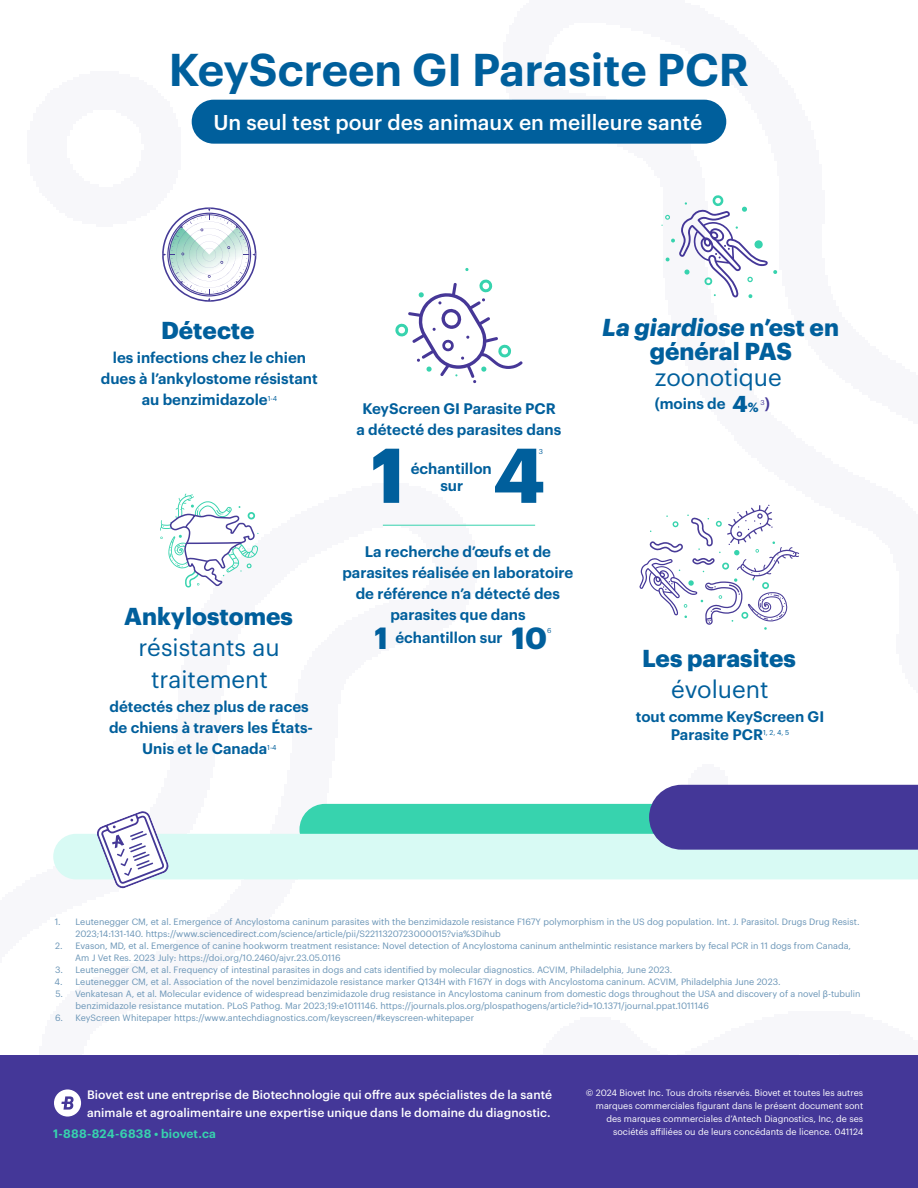
<style>
.page{position:relative;width:918px;height:1188px;background:#fff}
.page>*{position:absolute;margin:0;border:0;box-sizing:border-box;transform-origin:0 0}
.t1{font:700 75.75px "Graphik";color:#005f9c}
.t2{font:600 45px "Graphik";color:#005f9c}
.t3{font:700 30px "Graphik";color:#005f9c}
.t4{font:700 24px/24px "Graphik";color:#005f9c;text-align:center}
.t5{font:24px/31.5px "Graphik";color:#005f9c;text-align:center}
.t6{font:700 22.5px "Graphik";color:#005f9c}
.t7{font:500 21px "Graphik";color:#fff}
.t8{font:600 15px/21px "Graphik";color:#005f9c;text-align:center}
.t9{font:500 12px/18px "Graphik";letter-spacing:.01em;color:#fff}
.t10{font:600 12px "Graphik";letter-spacing:.02em;color:#37d3ae}
.t11{font:9px/12px "Graphik";color:#6994b6}
.t12{font:9px/12.8px "Graphik";color:#fff;text-align:right}
.t13{font:7.05px "Graphik";color:#005f9c}
.t14{font:7.05px "Graphik";color:#443798}
.s1{font-style:italic}
.s2{font-size:13.05px}
.s3{font-weight:600;font-size:15px;color:#443798}
.s4{font-family:"Arial"}
</style>
<div class="page">
<div style="left:0;top:1055px;width:918px;height:133px;background:#443798"></div>
<svg style="left:54px;top:1089px;width:27px;height:28px"></svg>
<div style="left:192px;top:100px;width:534px;height:44px;background:#005f9c;border-radius:22px"></div>
<svg style="left:53px;top:785px;width:865px;height:104px"></svg>
<svg style="left:465px;top:268px;width:4px;height:3px"></svg>
<svg style="left:395px;top:279px;width:128px;height:104px"></svg>
<hr style="left:383px;top:525px;width:152px;height:1px;background:#37d3ae">
<svg style="left:639px;top:505px;width:160px;height:125px"></svg>
<svg style="left:661px;top:195px;width:116px;height:103px"></svg>
<svg style="left:162px;top:207px;width:94px;height:95px"></svg>
<svg style="left:160px;top:494px;width:99px;height:94px"></svg>
<h2 class="t2" style="left:169px;top:35px;width:582px">KeyScreen GI Parasite PCR</h2>
<h3 class="t7" style="left:214px;top:107px;width:490px">Un seul test pour des animaux en meilleure santé</h3>
<h3 class="t4" style="left:161px;top:316px;width:95px">Détecte</h3>
<h3 class="t8" style="left:101px;top:346px;width:218px">les infections chez le chien dues à l’ankylostome résistant au benzimidazole<sup>1-4</sup></h3>
<h3 class="t4" style="left:124px;top:602px;width:170px">Ankylostomes</h3>
<h3 class="t5" style="left:139px;top:630px;width:143px">résistants au traitement</h3>
<h3 class="t8" style="left:109px;top:695px;width:206px">détectés chez plus de races de chiens à travers les États-<br>Unis et le Canada<sup>1-4</sup></h3>
<h3 class="t8" style="left:357px;top:397px;width:206px">KeyScreen GI Parasite PCR a détecté des parasites dans</h3>
<h1 class="t1" style="left:371px;top:417px;width:36px">1</h1>
<h1 class="t1" style="left:494px;top:417px;width:53px">4</h1>
<p class="t13" style="left:539px;top:446px;width:6px">3</p>
<h3 class="t8" style="left:411px;top:459px;width:83px;line-height:16.6px">échantillon sur</h3>
<h3 class="t8" style="left:342px;top:539px;width:233px">La recherche d’œufs et de parasites réalisée en laboratoire de référence n’a détecté des parasites que dans</h3>
<h3 class="t3" style="left:374px;top:615px;width:15px">1</h3>
<h3 class="t3" style="left:512px;top:615px;width:37px">10</h3>
<p class="t13" style="left:547px;top:625px;width:6px">6</p>
<h3 class="t8" style="left:395px;top:625px;width:109px">échantillon sur</h3>
<h3 class="t4" style="left:602px;top:313px;width:238px"><span class="s1">La giardiose</span> n’est en général PAS</h3>
<h3 class="t5" style="left:655px;top:360px;width:128px">zoonotique</h3>
<h3 class="t8" style="left:655px;top:392px;width:72px">(moins de</h3>
<p class="t14" style="left:761px;top:397px;width:6px">3</p>
<h3 class="t6" style="left:733px;top:386px;width:39px">4<span class="s2">%</span> <span class="s3">)</span></h3>
<h3 class="t4" style="left:642px;top:644px;width:155px">Les parasites</h3>
<h3 class="t5" style="left:671px;top:671px;width:99px">évoluent</h3>
<h3 class="t8" style="left:636px;top:706px;width:190px;line-height:18px">tout comme KeyScreen GI<br>Parasite PCR<sup>1,</sup> <sup>2,</sup> <sup>4,</sup> <sup>5</sup></h3>
<p class="t11" style="left:75px;top:915px;width:786px;text-indent:-21px">1. Leutenegger CM, et al. Emergence of Ancylostoma caninum parasites with the benzimidazole resistance F167Y polymorphism in the US dog population. Int. J. Parasitol. Drugs Drug Resist.<br>2023;14:131-140. https://www.sciencedirect.com/science/article/pii/S2211320723000015?via%3Dihub</p>
<p class="t11" style="left:75px;top:939px;width:778px;text-indent:-20px">2. Evason, MD, et al. Emergence of canine hookworm treatment resistance: Novel detection of Ancylostoma caninum anthelmintic resistance markers by fecal PCR in 11 dogs from Canada,<br>Am J Vet Res. 2023 July: https://doi.org/10.2460/ajvr.23.05.0116</p>
<p class="t11" style="left:55px;top:963px;width:619px">3. Leutenegger CM, et al. Frequency of intestinal parasites in dogs and cats identified by molecular diagnostics. ACVIM, Philadelphia, June 2023.</p>
<p class="t11" style="left:55px;top:975px;width:728px">4. Leutenegger CM, et al. Association of the novel benzimidazole resistance marker Q134H with F167Y in dogs with Ancylostoma caninum. ACVIM, Philadelphia June 2023.</p>
<p class="t11" style="left:76px;top:987px;width:787px;text-indent:-20px">5. Venkatesan A, et al. Molecular evidence of widespread benzimidazole drug resistance in Ancylostoma caninum from domestic dogs throughout the USA and discovery of a novel <span class="s4">β</span>-tubulin benzimidazole resistance mutation. PLoS Pathog. Mar 2023;19:e1011146. https://journals.plos.org/plospathogens/article?id=10.1371/journal.ppat.1011146</p>
<p class="t11" style="left:55px;top:1011px;width:421px">6. KeyScreen Whitepaper https://www.antechdiagnostics.com/keyscreen/#keyscreen-whitepaper</p>
<h3 class="t9" style="left:87px;top:1084px;width:467px">Biovet est une entreprise de Biotechnologie qui offre aux spécialistes de la santé animale et agroalimentaire une expertise unique dans le domaine du diagnostic.</h3>
<h3 class="t10" style="left:53px;top:1125px;width:164px">1-888-824-6838 • biovet.ca</h3>
<p class="t12" style="left:586px;top:1086px;width:279px">© 2024 Biovet Inc. Tous droits réservés. Biovet et toutes les autres marques commerciales figurant dans le présent document sont des marques commerciales d’Antech Diagnostics, Inc, de ses sociétés affiliées ou de leurs concédants de licence. 041124</p>
</div>
